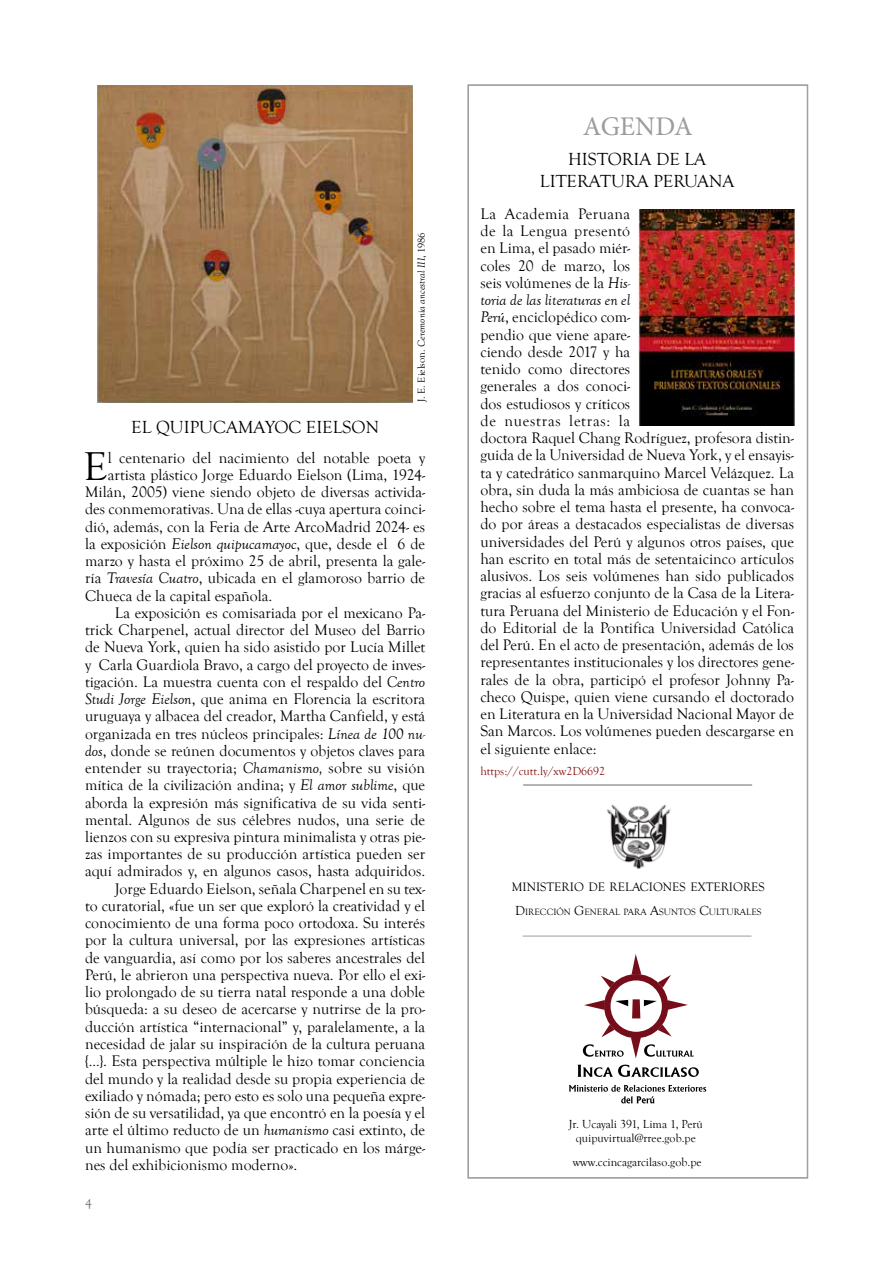
<style>
.page{position:relative;width:893px;height:1263px;background:#fff}
.page>*{position:absolute;margin:0;border:0;box-sizing:border-box;transform-origin:0 0}
.t1{font:41.4px "Goudy Old Style T";color:#000}
.t2{font:27px "Minion Pro";color:#9d9ba0}
.t3{font:18px/21.6px "Goudy Old Style T";color:#000;text-align:center}
.t4{font:15.75px/17.2px "Goudy Old Style T";color:#000}
.t5{font:13.5px "Goudy Old Style T";color:#737277}
.t6{font:12.6px "Goudy Old Style T";color:#000}
.t7{font:12px/14.4px "Goudy Old Style T";color:#000;text-align:center}
.t8{font:12px "Goudy Old Style T";color:#861211}
.t9{font:italic 10.5px "Goudy Old Style T";color:#000}
.t10{font:9.45px "Goudy Old Style T";color:#000}
.s1{font-style:normal}
.s2{font-style:italic}
.s3{font-size:15px}
.s4{font-size:13.5px}
</style>
<div class="page">
<svg style="left:468px;top:84px;width:340px;height:1094px"></svg>
<hr style="left:523px;top:784px;width:229px;height:1px;background:#9d9ba0">
<hr style="left:523px;top:936px;width:228px;height:1px;background:#9d9ba0">
<svg style="left:583px;top:954px;width:111px;height:104px"></svg>
<svg style="left:577px;top:1065px;width:122px;height:12px"></svg>
<svg style="left:569px;top:1085px;width:137px;height:18px"></svg>
<hr style="left:523px;top:785px;width:229px;height:1px;background:#9d9ba0">
<img style="left:587px;top:800px;width:102px;height:72px">
<img style="left:97px;top:85px;width:316px;height:317px">
<img style="left:639px;top:209px;width:155px;height:216px">
<p class="t3" style="left:131px;top:417px;width:249px">EL QUIPUCAMAYOC EIELSON</p>
<p class="t9" style="left:416px;top:402px;width:171px;rotate:-90deg"><span class="s1">J. E. Eielson.</span> Ceremonia ancestral III<span class="s1">, 1986</span></p>
<h1 class="t1" style="left:84px;top:443px;width:26px">E</h1>
<p class="t4" style="left:108px;top:449px;width:319px">l centenario del nacimiento del notable poeta y</p>
<p class="t4" style="left:108px;top:466px;width:319px">artista plástico Jorge Eduardo Eielson (Lima, 1924-</p>
<p class="t4" style="left:85px;top:484px;width:342px">Milán, 2005) viene siendo objeto de diversas activida-</p>
<p class="t4" style="left:85px;top:501px;width:342px">des conmemorativas. Una de ellas -cuya apertura coinci-</p>
<p class="t4" style="left:85px;top:518px;width:342px">dió, además, con la Feria de Arte ArcoMadrid 2024- es</p>
<p class="t4" style="left:85px;top:535px;width:342px">la exposición <span class="s2">Eielson quipucamayoc</span>, que, desde el 6 de</p>
<p class="t4" style="left:85px;top:553px;width:342px">marzo y hasta el próximo 25 de abril, presenta la gale-</p>
<p class="t4" style="left:85px;top:570px;width:342px">ría <span class="s2">Travesía Cuatro</span>, ubicada en el glamoroso barrio de</p>
<p class="t4" style="left:85px;top:587px;width:189px">Chueca de la capital española.</p>
<p class="t4" style="left:115px;top:604px;width:312px">La exposición es comisariada por el mexicano Pa-</p>
<p class="t4" style="left:85px;top:621px;width:342px">trick Charpenel, actual director del Museo del Barrio</p>
<p class="t4" style="left:85px;top:639px;width:342px">de Nueva York, quien ha sido asistido por Lucía Millet</p>
<p class="t4" style="left:85px;top:656px;width:342px">y Carla Guardiola Bravo, a cargo del proyecto de inves-</p>
<p class="t4" style="left:85px;top:673px;width:342px">tigación. La muestra cuenta con el respaldo del <span class="s2">Centro</span></p>
<p class="t4" style="left:85px;top:690px;width:342px"><span class="s2">Studi Jorge Eielson</span>, que anima en Florencia la escritora</p>
<p class="t4" style="left:85px;top:708px;width:342px">uruguaya y albacea del creador, Martha Canfield, y está</p>
<p class="t4" style="left:85px;top:725px;width:342px">organizada en tres núcleos principales: <span class="s2">Línea de 100 nu-</span></p>
<p class="t4" style="left:85px;top:742px;width:342px"><span class="s2">dos</span>, donde se reúnen documentos y objetos claves para</p>
<p class="t4" style="left:85px;top:759px;width:342px">entender su trayectoria; <span class="s2">Chamanismo,</span> sobre su visión</p>
<p class="t4" style="left:85px;top:777px;width:342px">mítica de la civilización andina; y <span class="s2">El amor sublime</span>, que</p>
<p class="t4" style="left:85px;top:794px;width:342px">aborda la expresión más significativa de su vida senti-</p>
<p class="t4" style="left:85px;top:811px;width:342px">mental. Algunos de sus célebres nudos, una serie de</p>
<p class="t4" style="left:85px;top:828px;width:342px">lienzos con su expresiva pintura minimalista y otras pie-</p>
<p class="t4" style="left:85px;top:846px;width:342px">zas importantes de su producción artística pueden ser</p>
<p class="t4" style="left:85px;top:863px;width:342px">aquí admirados y, en algunos casos, hasta adquiridos.</p>
<p class="t4" style="left:115px;top:880px;width:312px">Jorge Eduardo Eielson, señala Charpenel en su tex-</p>
<p class="t4" style="left:85px;top:897px;width:342px">to curatorial, «fue un ser que exploró la creatividad y el</p>
<p class="t4" style="left:85px;top:915px;width:342px">conocimiento de una forma poco ortodoxa. Su interés</p>
<p class="t4" style="left:85px;top:932px;width:342px">por la cultura universal, por las expresiones artísticas</p>
<p class="t4" style="left:85px;top:949px;width:342px">de vanguardia, así como por los saberes ancestrales del</p>
<p class="t4" style="left:85px;top:966px;width:342px">Perú, le abrieron una perspectiva nueva. Por ello el exi-</p>
<p class="t4" style="left:85px;top:984px;width:342px">lio prolongado de su tierra natal responde a una doble</p>
<p class="t4" style="left:85px;top:1001px;width:342px">búsqueda: a su deseo de acercarse y nutrirse de la pro-</p>
<p class="t4" style="left:85px;top:1018px;width:342px">ducción artística “internacional<span class="s3">”</span> y, paralelamente, a la</p>
<p class="t4" style="left:85px;top:1036px;width:342px">necesidad de jalar su inspiración de la cultura peruana</p>
<p class="t4" style="left:85px;top:1053px;width:342px"><span class="s3">{…}</span>. Esta perspectiva múltiple le hizo tomar conciencia</p>
<p class="t4" style="left:85px;top:1070px;width:342px">del mundo y la realidad desde su propia experiencia de</p>
<p class="t4" style="left:85px;top:1087px;width:342px">exiliado y nómada; pero esto es solo una pequeña expre-</p>
<p class="t4" style="left:85px;top:1105px;width:342px">sión de su versatilidad, ya que encontró en la poesía y el</p>
<p class="t4" style="left:85px;top:1122px;width:342px">arte el último reducto de un <span class="s2">humanismo</span> casi extinto, de</p>
<p class="t4" style="left:85px;top:1139px;width:342px">un humanismo que podía ser practicado en los márge-</p>
<p class="t4" style="left:85px;top:1156px;width:214px">nes del exhibicionismo moderno<span class="s3">»</span>.</p>
<p class="t5" style="left:85px;top:1196px;width:8px">4</p>
<h2 class="t2" style="left:583px;top:108px;width:112px">AGENDA</h2>
<p class="t3" style="left:540px;top:149px;width:196px">HISTORIA DE LA<br>LITERATURA PERUANA</p>
<p class="t4" style="left:480px;top:205px;width:315px">La Academia Peruana<br>de la Lengua presentó<br>en Lima, el pasado miér-<br>coles 20 de marzo, los<br>seis volúmenes de la <span class="s2">His-<br>toria de las literaturas en el<br>Perú</span>, enciclopédico com-<br>pendio que viene apare-<br>ciendo desde 2017 y ha<br>tenido como directores<br>generales a dos conoci-<br>dos estudiosos y críticos<br>de nuestras letras: la<br>doctora Raquel Chang Rodríguez, profesora distin&shy;guida de la Universidad de Nueva York, y el ensayis&shy;ta y catedrático sanmarquino Marcel Velázquez. La obra, sin duda la más ambiciosa de cuantas se han hecho sobre el tema hasta el presente, ha convoca&shy;do por áreas a destacados especialistas de diversas universidades del Perú y algunos otros países, que han escrito en total más de setentaicinco artículos alusivos. Los seis volúmenes han sido publicados gracias al esfuerzo conjunto de la Casa de la Litera&shy;tura Peruana del Ministerio de Educación y el Fon&shy;do Editorial de la Pontifica Universidad Católica del Perú. En el acto de presentación, además de los representantes institucionales y los directores gene&shy;rales de la obra, participó el profesor Johnny Pa&shy;checo Quispe, quien viene cursando el doctorado en Literatura en la Universidad Nacional Mayor de San Marcos. Los volúmenes pueden descargarse en el siguiente enlace:</p>
<p class="t8" style="left:480px;top:764px;width:126px">https://cutt.ly/xw2D6692</p>
<p class="t6" style="left:512px;top:880px;width:255px">MINISTERIO DE RELACIONES EXTERIORES</p>
<p class="t10" style="left:515px;top:906px;width:248px"><span class="s4">D</span>IRECCIÓN <span class="s4">G</span>ENERAL PARA <span class="s4">A</span>SUNTOS <span class="s4">C</span>ULTURALES</p>
<p class="t7" style="left:569px;top:1117px;width:135px">Jr. Ucayali 391, Lima 1, Perú quipuvirtual@rree.gob.pe</p>
<p class="t7" style="left:573px;top:1155px;width:130px">www.ccincagarcilaso.gob.pe</p>
</div>
